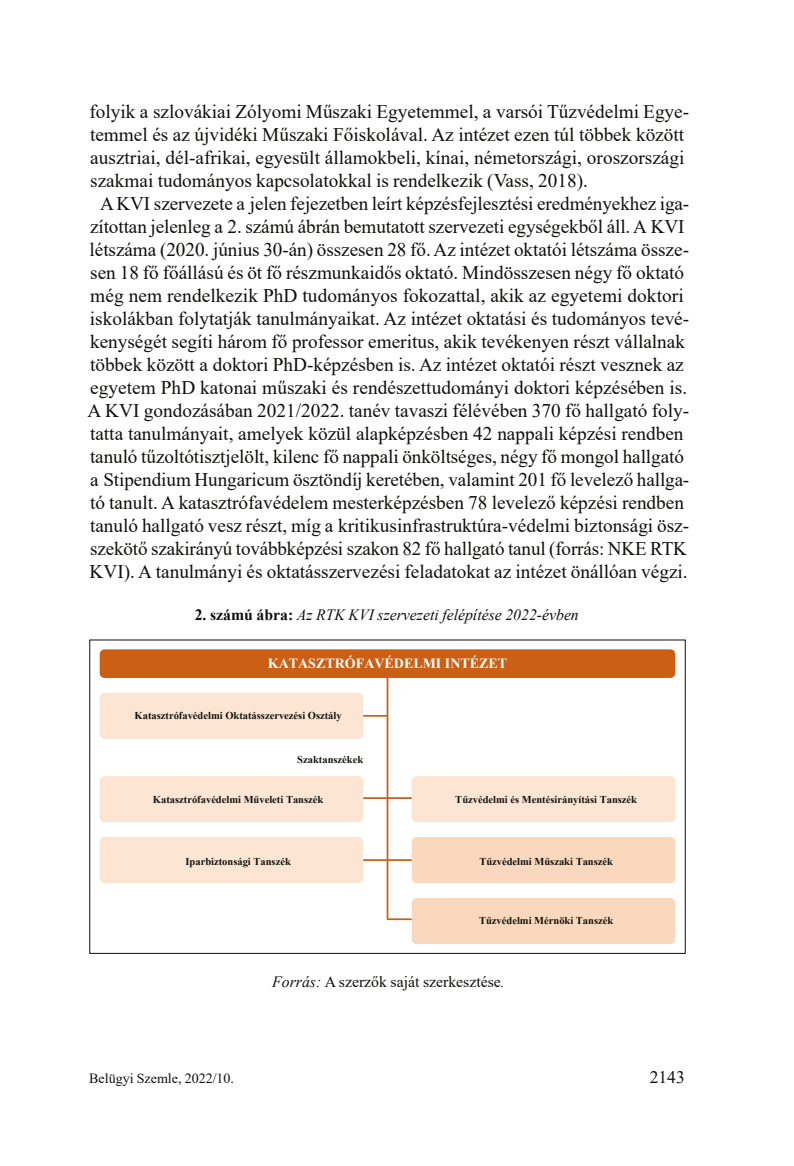
<style>
.page{position:relative;width:794px;height:1166px;background:#fff}
.page>*{position:absolute;margin:0;border:0;box-sizing:border-box;transform-origin:0 0}
.t1{font:19.25px "Times New Roman";color:#0f0f0d}
.t2{font:17.5px "Times New Roman";color:#0f0f0d}
.t3{font:italic 15.75px "Times New Roman";color:#0f0f0d}
.t4{font:15.75px "Times New Roman";color:#0f0f0d}
.t5{font:700 14px "Times New Roman";color:#fff}
.t6{font:14px "Times New Roman";color:#0f0f0d}
.t7{font:700 10.5px "Times New Roman";color:#12120d}
.s1{font-weight:700;font-style:normal}
.s2{font-style:italic}
</style>
<div class="page">
<div style="left:100px;top:649px;width:575px;height:29px;background:#cb5f13;border-radius:5px"></div>
<hr style="left:386px;top:677px;width:2px;height:242px;background:#cb5f13">
<hr style="left:363px;top:715px;width:23px;height:2px;background:#cb5f13">
<hr style="left:363px;top:797px;width:23px;height:2px;background:#cb5f13">
<hr style="left:363px;top:859px;width:23px;height:2px;background:#cb5f13">
<hr style="left:388px;top:859px;width:23px;height:2px;background:#cb5f13">
<hr style="left:388px;top:797px;width:23px;height:2px;background:#cb5f13">
<hr style="left:388px;top:918px;width:23px;height:2px;background:#cb5f13">
<div style="left:412px;top:898px;width:263px;height:46px;background:#fad8bd;border-radius:5px"></div>
<div style="left:412px;top:837px;width:263px;height:46px;background:#fad8bd;border-radius:5px"></div>
<div style="left:412px;top:776px;width:263px;height:46px;background:#fce5d2;border-radius:5px"></div>
<div style="left:100px;top:837px;width:263px;height:46px;background:#fce5d2;border-radius:5px"></div>
<div style="left:100px;top:776px;width:263px;height:46px;background:#fce5d2;border-radius:5px"></div>
<div style="left:100px;top:693px;width:263px;height:46px;background:#fce5d2;border-radius:5px"></div>
<p class="t1" style="left:89px;top:98px;width:601px">folyik a szlovákiai Zólyomi Műszaki Egyetemmel, a varsói Tűzvédelmi Egye-</p>
<p class="t1" style="left:90px;top:121px;width:595px">temmel és az újvidéki Műszaki Főiskolával. Az intézet ezen túl többek között</p>
<p class="t1" style="left:90px;top:144px;width:596px">ausztriai, dél-afrikai, egyesült államokbeli, kínai, németországi, oroszországi</p>
<p class="t1" style="left:90px;top:167px;width:499px">szakmai tudományos kapcsolatokkal is rendelkezik (Vass, 2018).</p>
<p class="t1" style="left:100px;top:190px;width:590px">A KVI szervezete a jelen fejezetben leírt képzésfejlesztési eredményekhez iga-</p>
<p class="t1" style="left:90px;top:213px;width:596px">zítottan jelenleg a 2. számú ábrán bemutatott szervezeti egységekből áll. A KVI</p>
<p class="t1" style="left:90px;top:236px;width:601px">létszáma (2020. június 30-án) összesen 28 fő. Az intézet oktatói létszáma össze-</p>
<p class="t1" style="left:90px;top:259px;width:595px">sen 18 fő főállású és öt fő részmunkaidős oktató. Mindösszesen négy fő oktató</p>
<p class="t1" style="left:90px;top:282px;width:595px">még nem rendelkezik PhD tudományos fokozattal, akik az egyetemi doktori</p>
<p class="t1" style="left:90px;top:305px;width:601px">iskolákban folytatják tanulmányaikat. Az intézet oktatási és tudományos tevé-</p>
<p class="t1" style="left:90px;top:328px;width:596px">kenységét segíti három fő professor emeritus, akik tevékenyen részt vállalnak</p>
<p class="t1" style="left:90px;top:351px;width:595px">többek között a doktori PhD-képzésben is. Az intézet oktatói részt vesznek az</p>
<p class="t1" style="left:90px;top:374px;width:598px">egyetem PhD katonai műszaki és rendészettudományi doktori képzésében is.</p>
<p class="t1" style="left:88px;top:397px;width:603px">A KVI gondozásában 2021/2022. tanév tavaszi félévében 370 fő hallgató foly-</p>
<p class="t1" style="left:90px;top:420px;width:595px">tatta tanulmányait, amelyek közül alapképzésben 42 nappali képzési rendben</p>
<p class="t1" style="left:90px;top:443px;width:595px">tanuló tűzoltótisztjelölt, kilenc fő nappali önköltséges, négy fő mongol hallgató</p>
<p class="t1" style="left:90px;top:466px;width:600px">a Stipendium Hungaricum ösztöndíj keretében, valamint 201 fő levelező hallga-</p>
<p class="t1" style="left:90px;top:489px;width:595px">tó tanult. A katasztrófavédelem mesterképzésben 78 levelező képzési rendben</p>
<p class="t1" style="left:90px;top:512px;width:600px">tanuló hallgató vesz részt, míg a kritikusinfrastruktúra-védelmi biztonsági ös -</p>
<p class="t1" style="left:90px;top:535px;width:598px">szekötő szakirányú továbbképzési szakon 82 fő hallgató tanul (forrás: NKE RTK</p>
<p class="t1" style="left:90px;top:558px;width:599px">KVI). A tanulmányi és oktatásszervezési feladatokat az intézet önállóan végzi.</p>
<p class="t3" style="left:195px;top:603px;width:385px"><span class="s1">2. számú ábra:</span> Az RTK KVI szervezeti felépítése 2022-évben</p>
<p class="t5" style="left:268px;top:653px;width:241px">KATASZTRÓFAVÉDELMI INTÉZET</p>
<p class="t7" style="left:135px;top:708px;width:209px">Katasztrófavédelmi Oktatásszervezési Osztály</p>
<p class="t7" style="left:297px;top:752px;width:67px">Szaktanszékek</p>
<p class="t7" style="left:153px;top:792px;width:172px">Katasztrófavédelmi Műveleti Tanszék</p>
<p class="t7" style="left:185px;top:854px;width:107px">Iparbiztonsági Tanszék</p>
<p class="t7" style="left:455px;top:792px;width:183px">Tűzvédelmi és Mentésirányítási Tanszék</p>
<p class="t7" style="left:479px;top:854px;width:135px">Tűzvédelmi Műszaki Tanszék</p>
<p class="t7" style="left:479px;top:913px;width:136px">Tűzvédelmi Mérnöki Tanszék</p>
<p class="t4" style="left:272px;top:971px;width:234px"><span class="s2">Forrás:</span> A szerzők saját szerkesztése<span class="s2">.</span></p>
<p class="t6" style="left:89px;top:1069px;width:146px">Belügyi Szemle, 2022/10.</p>
<p class="t2" style="left:650px;top:1065px;width:36px">2143</p>
</div>
